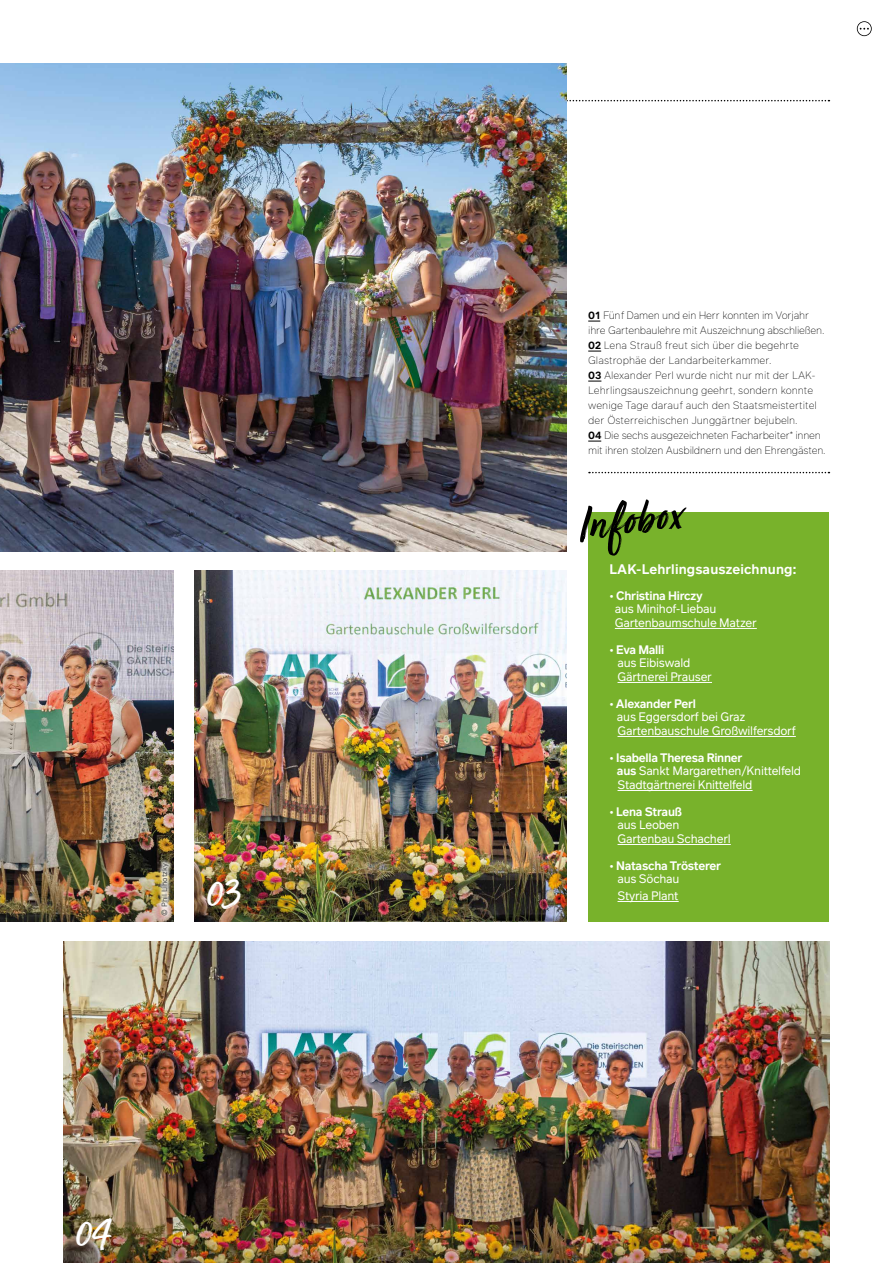
<style>
.page{position:relative;width:893px;height:1263px;background:#fff}
.page>*{position:absolute;margin:0;border:0;box-sizing:border-box;transform-origin:0 0}
.t1{font:54px "Turbinado Bold Dry";color:#000}
.t2{font:45px "Turbinado Bold Dry";color:#fff}
.t3{font:600 13.5px "Infra";letter-spacing:.01em;color:#fff}
.t4{font:12px/13.5px "Infra";letter-spacing:-.02em;color:#fff}
.t5{font:600 12px "Infra";letter-spacing:-.02em;color:#fff}
.t6{font:200 10.5px/15px "Infra";letter-spacing:-.005em;color:#000}
.t7{font:7.5px "Infra";color:#4a4a49}
.s1{font-weight:600}
</style>
<div class="page">
<svg style="left:567px;top:100px;width:262px;height:1px"></svg>
<svg style="left:857px;top:21px;width:15px;height:15px"></svg>
<img style="left:0;top:64px;width:567px;height:487px">
<div style="left:588px;top:512px;width:241px;height:410px;background:#78b22b"></div>
<hr style="left:615px;top:628px;width:142px;height:1px;background:#fff">
<hr style="left:617px;top:682px;width:95px;height:1px;background:#fff">
<hr style="left:617px;top:736px;width:179px;height:1px;background:#fff">
<hr style="left:617px;top:790px;width:135px;height:1px;background:#fff">
<hr style="left:617px;top:844px;width:114px;height:1px;background:#fff">
<hr style="left:617px;top:901px;width:62px;height:1px;background:#fff">
<svg style="left:588px;top:321px;width:12px;height:1px"></svg>
<svg style="left:588px;top:351px;width:13px;height:1px"></svg>
<svg style="left:588px;top:381px;width:13px;height:1px"></svg>
<svg style="left:588px;top:441px;width:13px;height:1px"></svg>
<svg style="left:589px;top:472px;width:240px;height:1px"></svg>
<img style="left:0;top:571px;width:174px;height:351px">
<img style="left:195px;top:571px;width:372px;height:351px">
<img style="left:64px;top:941px;width:765px;height:322px">
<div style="left:158px;top:859px;width:15px;height:60px;background:#fff;opacity:.78"></div>
<p class="t7" style="left:159px;top:915px;width:54px;rotate:-90deg">© Phil Lihotzky</p>
<h2 class="t2" style="left:208px;top:869px;width:34px">03</h2>
<h2 class="t2" style="left:77px;top:1209px;width:35px">04</h2>
<p class="t6" style="left:588px;top:307px;width:239px"><span class="s1">01</span> Fünf Damen und ein Herr konnten im Vorjahr ihre Gartenbaulehre mit Auszeichnung abschließen.<br><span class="s1">02</span> Lena Strauß freut sich über die begehrte Glastrophäe der Landarbeiterkammer.<br><span class="s1">03</span> Alexander Perl wurde nicht nur mit der LAK-Lehrlingsauszeichnung geehrt, sondern konnte wenige Tage darauf auch den Staatsmeistertitel der Österreichischen Junggärtner bejubeln.<br><span class="s1">04</span> Die sechs ausgezeichneten Facharbeiter* innen mit ihren stolzen Ausbildnern und den Ehrengästen.</p>
<h1 class="t1" style="left:576px;top:496px;width:104px;rotate:-6deg">Infobox</h1>
<p class="t3" style="left:609px;top:560px;width:188px">LAK-Lehrlingsauszeichnung:</p>
<p class="t5" style="left:609px;top:587px;width:95px">• Christina Hirczy</p>
<p class="t4" style="left:615px;top:602px;width:143px">aus Minihof-Liebau<br>Gartenbaumschule Matzer</p>
<p class="t5" style="left:609px;top:641px;width:56px">• Eva Malli</p>
<p class="t4" style="left:617px;top:656px;width:96px">aus Eibiswald<br>Gärtnerei Prauser</p>
<p class="t5" style="left:609px;top:695px;width:88px">• Alexander Perl</p>
<p class="t4" style="left:617px;top:710px;width:180px">aus Eggersdorf bei Graz<br>Gartenbauschule Großwilfersdorf</p>
<p class="t4" style="left:617px;top:750px;width:186px;text-indent:-7px"><span class="s1">• Isabella Theresa Rinner<br>aus</span> Sankt Margarethen/Knittelfeld<br>Stadtgärtnerei Knittelfeld</p>
<p class="t5" style="left:609px;top:803px;width:74px">• Lena Strauß</p>
<p class="t4" style="left:617px;top:818px;width:115px">aus Leoben<br>Gartenbau Schacherl</p>
<p class="t5" style="left:609px;top:857px;width:113px">• Natascha Trösterer</p>
<p class="t4" style="left:617px;top:870px;width:64px;line-height:16.5px">aus Söchau<br>Styria Plant</p>
</div>
